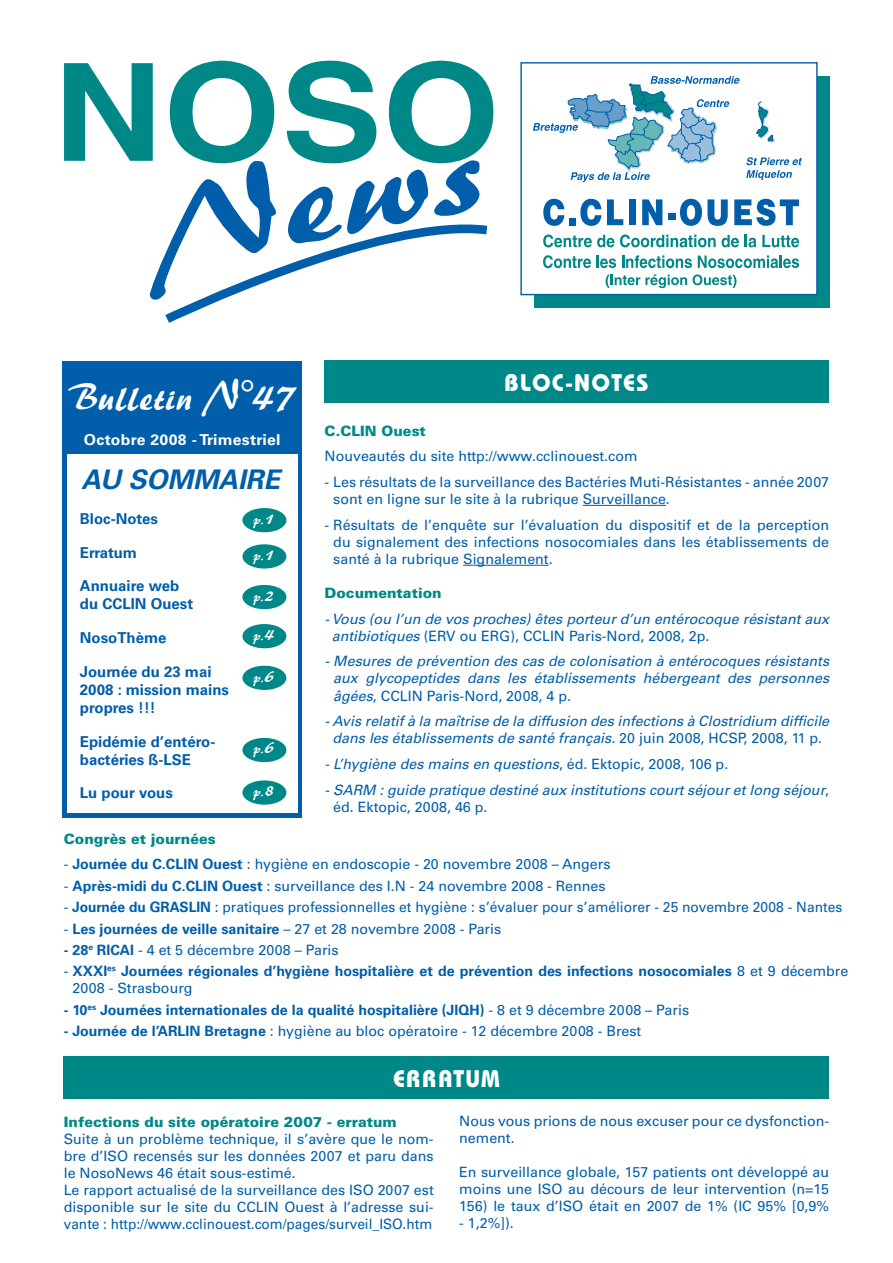
<style>
.page{position:relative;width:893px;height:1263px;background:#fff}
.page>*{position:absolute;margin:0;border:0;box-sizing:border-box;transform-origin:0 0}
.t1{font:37.5px "Brush 445 BT";color:#fff}
.t2{font:italic 700 27px "Univers";color:#005eaa}
.t3{font:700 24px "Bauhaus";letter-spacing:.05em;color:#fff}
.t4{font:700 15px/18px "Univers";color:#005eaa}
.t5{font:700 15px "Univers";letter-spacing:.02em;color:#fff;scale:1.05 1}
.t6{font:14.25px/17.1px "Univers";color:#005eaa}
.t7{font:italic 14.25px/17.1px "Univers";color:#005eaa}
.t8{font:700 14.25px/17.1px "Univers";color:#005eaa}
.t9{font:900 14.25px "Univers";color:#008889}
.t10{font:13.5px "Brush 445 BT";color:#fff}
.s1{font-size:42px}
.s2{font-size:18px}
.s3{font-style:normal}
.s4{font-weight:700}
.s5{font-weight:400}
</style>
<div class="page">
<div style="left:324px;top:360px;width:505px;height:43px;background:#008889"></div>
<div style="left:534px;top:76px;width:296px;height:231px;background:#008889"></div>
<div style="left:521px;top:63px;width:296px;height:232px;background:#fff"></div>
<div style="left:520px;top:62px;width:298px;height:233px;border:1px solid #005eaa"></div>
<svg style="left:543px;top:234px;width:71px;height:13px"></svg>
<svg style="left:620px;top:234px;width:96px;height:13px"></svg>
<svg style="left:722px;top:235px;width:17px;height:12px"></svg>
<svg style="left:745px;top:235px;width:11px;height:12px"></svg>
<svg style="left:762px;top:235px;width:37px;height:12px"></svg>
<svg style="left:543px;top:255px;width:48px;height:13px"></svg>
<svg style="left:597px;top:256px;width:19px;height:12px"></svg>
<svg style="left:622px;top:255px;width:70px;height:13px"></svg>
<svg style="left:698px;top:255px;width:101px;height:13px"></svg>
<svg style="left:606px;top:274px;width:81px;height:14px"></svg>
<svg style="left:693px;top:274px;width:43px;height:14px"></svg>
<svg style="left:533px;top:76px;width:269px;height:150px"></svg>
<svg style="left:64px;top:61px;width:430px;height:262px"></svg>
<div style="left:63px;top:361px;width:239px;height:456px;background:#005eaa"></div>
<div style="left:68px;top:454px;width:230px;height:358px;background:#fff"></div>
<div style="left:242px;top:508px;width:44px;height:24px;background:#008889;border-radius:50%"></div>
<div style="left:242px;top:544px;width:44px;height:24px;background:#008889;border-radius:50%"></div>
<div style="left:242px;top:666px;width:44px;height:24px;background:#008889;border-radius:50%"></div>
<div style="left:242px;top:624px;width:44px;height:24px;background:#008889;border-radius:50%"></div>
<div style="left:242px;top:738px;width:44px;height:24px;background:#008889;border-radius:50%"></div>
<div style="left:242px;top:780px;width:44px;height:25px;background:#008889;border-radius:50%"></div>
<hr style="left:583px;top:505px;width:83px;height:1px;background:#005eaa">
<hr style="left:463px;top:565px;width:86px;height:1px;background:#005eaa">
<div style="left:64px;top:1056px;width:765px;height:43px;background:#008889"></div>
<div style="left:242px;top:585px;width:44px;height:24px;background:#008889;border-radius:50%"></div>
<h1 class="t1" style="left:68px;top:374px;width:229px">Bulletin <span class="s1">N°47</span></h1>
<p class="t5" style="left:84px;top:431px;width:189px">Octobre 2008 - Trimestriel</p>
<h2 class="t2" style="left:82px;top:463px;width:200px">AU SOMMAIRE</h2>
<p class="t4" style="left:80px;top:510px;width:80px">Bloc-Notes</p>
<p class="t10" style="left:254px;top:511px;width:22px">p.<span class="s2">1</span></p>
<p class="t4" style="left:80px;top:543px;width:59px">Erratum</p>
<p class="t4" style="left:80px;top:577px;width:115px">Annuaire web du CCLIN Ouest</p>
<p class="t4" style="left:80px;top:629px;width:88px">NosoThème</p>
<p class="t4" style="left:80px;top:663px;width:151px">Journée du 23 mai<br>2008 : mission mains propres !!!</p>
<p class="t4" style="left:80px;top:732px;width:137px">Epidémie d’entéro&shy;bactéries ß-LSE</p>
<p class="t4" style="left:80px;top:784px;width:95px">Lu pour vous</p>
<p class="t10" style="left:254px;top:547px;width:22px">p.<span class="s2">1</span></p>
<p class="t10" style="left:254px;top:588px;width:22px">p.<span class="s2">2</span></p>
<p class="t10" style="left:254px;top:627px;width:22px">p.<span class="s2">4</span></p>
<p class="t10" style="left:254px;top:669px;width:22px">p.<span class="s2">6</span></p>
<p class="t10" style="left:254px;top:740px;width:22px">p.<span class="s2">6</span></p>
<p class="t10" style="left:254px;top:783px;width:22px">p.<span class="s2">8</span></p>
<h3 class="t3" style="left:504px;top:368px;width:146px">BLOC-NOTES</h3>
<p class="t9" style="left:325px;top:421px;width:103px">C.CLIN Ouest</p>
<p class="t6" style="left:325px;top:448px;width:314px">Nouveautés du site http://www.cclinouest.com</p>
<p class="t6" style="left:333px;top:473px;width:497px;text-indent:-9px">- Les résultats de la surveillance des Bactéries Muti-Résistantes - année 2007 sont en ligne sur le site à la rubrique Surveillance.</p>
<p class="t6" style="left:333px;top:516px;width:497px;text-align:justify;text-indent:-9px">- Résultats de l’enquête sur l’évaluation du dispositif et de la perception du signalement des infections nosocomiales dans les établissements de santé à la rubrique Signalement.</p>
<p class="t9" style="left:325px;top:584px;width:119px">Documentation</p>
<p class="t7" style="left:332px;top:610px;width:499px;text-indent:-7px">- Vous (ou l’un de vos proches) êtes porteur d’un entérocoque résistant aux antibiotiques <span class="s3">(ERV ou ERG), CCLIN Paris-Nord, 2008, 2p.</span></p>
<p class="t7" style="left:333px;top:653px;width:497px;text-align:justify;text-indent:-9px">- Mesures de prévention des cas de colonisation à entérocoques résistants aux glycopeptides dans les établissements hébergeant des personnes âgées<span class="s3">, CCLIN Paris-Nord, 2008, 4 p.</span></p>
<p class="t7" style="left:325px;top:713px;width:506px;text-align:center">- Avis relatif à la maîtrise de la diffusion des infections à Clostridium difficile dans les établissements de santé français. <span class="s3">20 juin 2008, HCSP, 2008, 11 p.</span></p>
<p class="t7" style="left:325px;top:755px;width:405px">- L’hygiène des mains en questions<span class="s3">, éd. Ektopic, 2008, 106 p.</span></p>
<p class="t7" style="left:333px;top:781px;width:497px;text-indent:-9px">- SARM : guide pratique destiné aux institutions court séjour et long séjour<span class="s3">, éd. Ektopic, 2008, 46 p.</span></p>
<p class="t9" style="left:64px;top:830px;width:154px">Congrès et journées</p>
<p class="t6" style="left:64px;top:856px;width:548px">- <span class="s4">Journée du C.CLIN Ouest</span> : hygiène en endoscopie - 20 novembre 2008 – Angers</p>
<p class="t6" style="left:64px;top:877px;width:543px">- <span class="s4">Après-midi du C.CLIN Ouest</span> : surveillance des I.N - 24 novembre 2008 - Rennes</p>
<p class="t6" style="left:64px;top:899px;width:780px">- <span class="s4">Journée du GRASLIN</span> : pratiques professionnelles et hygiène : s’évaluer pour s’améliorer - 25 novembre 2008 - Nantes</p>
<p class="t8" style="left:64px;top:920px;width:439px"><span class="s5">-</span> Les journées de veille sanitaire <span class="s5">– 27 et 28 novembre 2008 - Paris</span></p>
<p class="t6" style="left:64px;top:941px;width:276px"><span class="s4">- 28</span><sup>e</sup> <span class="s4">RICAI</span> - 4 et 5 décembre 2008 – Paris</p>
<p class="t8" style="left:72px;top:963px;width:777px;text-indent:-9px"><span class="s5">-</span> XXXI<sup>es</sup> Journées régionales d’hygiène hospitalière et de prévention des infections nosocomiales <span class="s5">8 et 9 décembre<br>2008 - Strasbourg</span></p>
<p class="t8" style="left:64px;top:1001px;width:627px">- 10<sup>es</sup> Journées internationales de la qualité hospitalière (JIQH) <span class="s5">- 8 et 9 décembre 2008 – Paris</span></p>
<p class="t6" style="left:64px;top:1022px;width:579px"><span class="s4">- Journée de l’ARLIN Bretagne</span> : hygiène au bloc opératoire - 12 décembre 2008 - Brest</p>
<h3 class="t3" style="left:393px;top:1064px;width:108px">ERRATUM</h3>
<p class="t9" style="left:64px;top:1112px;width:335px">Infections du site opératoire 2007 - erratum</p>
<p class="t6" style="left:64px;top:1130px;width:371px">Suite à un problème technique, il s’avère que le nom&shy;bre d’ISO recensés sur les données 2007 et paru dans le NosoNews 46 était sous-estimé.<br>Le rapport actualisé de la surveillance des ISO 2007 est disponible sur le site du CCLIN Ouest à l’adresse sui&shy;vante : http://www.cclinouest.com/pages/surveil_ISO.htm</p>
<p class="t6" style="left:459px;top:1112px;width:371px">Nous vous prions de nous excuser pour ce dysfonction&shy;nement.</p>
<p class="t6" style="left:459px;top:1163px;width:371px;text-align:justify">En surveillance globale, 157 patients ont développé au moins une ISO au décours de leur intervention (n=15<br>156) le taux d’ISO était en 2007 de 1% (IC 95% [0,9%</p>
<p class="t6" style="left:459px;top:1215px;width:56px">- 1,2%]).</p>
</div>
